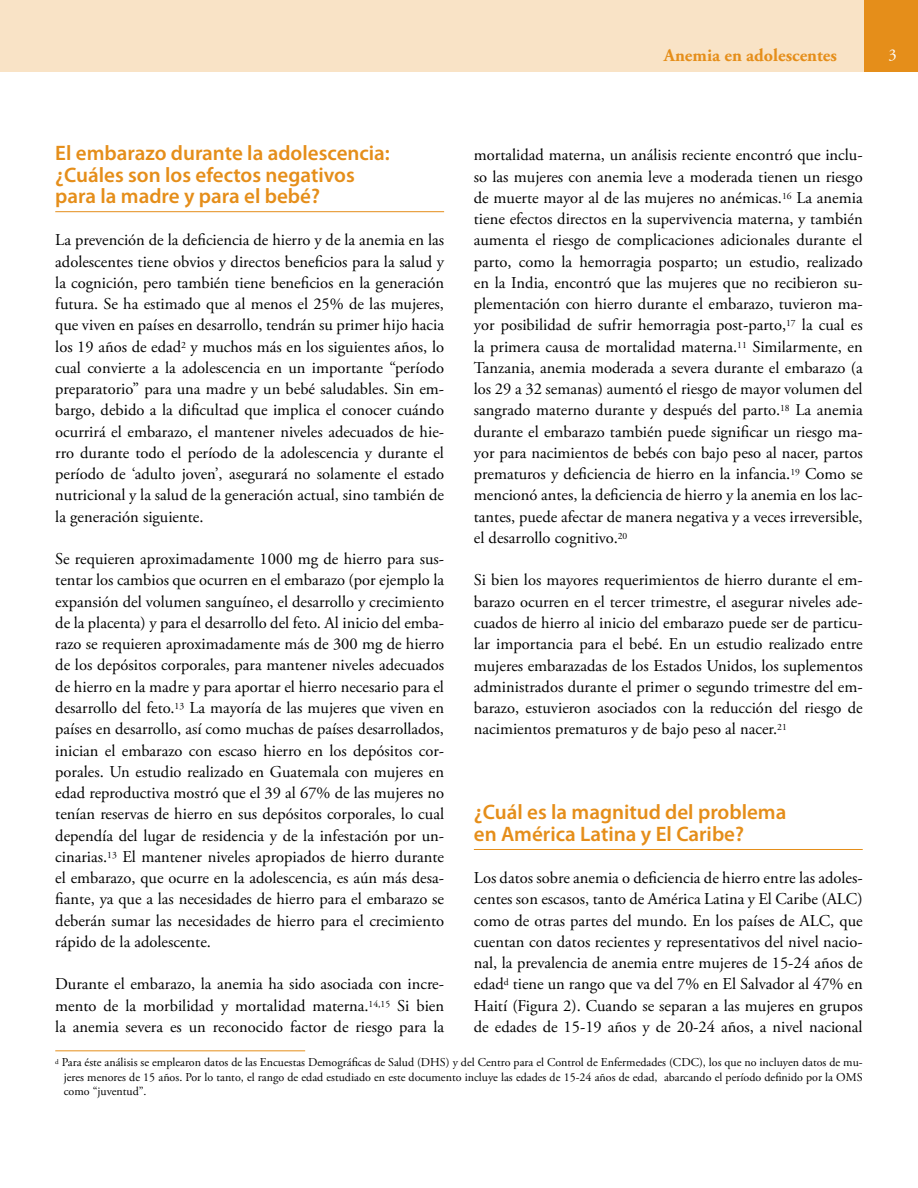
<style>
.page{position:relative;width:918px;height:1188px;background:#fff}
.page>*{position:absolute;margin:0;border:0;box-sizing:border-box;transform-origin:0 0}
.t1{font:600 21px/21.3px "Myriad Pro";color:#e58e1a}
.t2{font:700 18px "Adobe Garamond Pro";color:#e58e1a}
.t3{font:16.5px/21.3px "Adobe Garamond Pro";color:#000;text-align:justify}
.t4{font:16.5px "Adobe Garamond Pro";color:#fff}
.t5{font:12px/14.4px "Adobe Garamond Pro";color:#000;text-align:justify}
</style>
<div class="page">
<div style="left:0;top:0;width:918px;height:71px;background:#e58e1a"></div>
<div style="left:0;top:0;width:864px;height:71px;background:#f9e3c6"></div>
<hr style="left:55px;top:211px;width:389px;height:1px;background:#e58e1a">
<hr style="left:474px;top:849px;width:389px;height:1px;background:#e58e1a">
<hr style="left:55px;top:1050px;width:250px;height:1px;background:#e58e1a">
<p class="t2" style="left:664px;top:45px;width:175px">Anemia en adolescentes</p>
<p class="t4" style="left:888px;top:45px;width:10px">3</p>
<p class="t1" style="left:55px;top:142px;width:336px">El embarazo durante la adolescencia: ¿Cuáles son los efectos negativos para la madre y para el bebé?</p>
<p class="t3" style="left:55px;top:230px;width:390px">La prevención de la deficiencia de hierro y de la anemia en las adolescentes tiene obvios y directos beneficios para la salud y la cognición, pero también tiene beneficios en la generación futura. Se ha estimado que al menos el 25% de las mujeres, que viven en países en desarrollo, tendrán su primer hijo hacia los 19 años de edad<sup>2</sup> y muchos más en los siguientes años, lo cual convierte a la adolescencia en un importante “período preparatorio” para una madre y un bebé saludables. Sin em&shy;bargo, debido a la dificultad que implica el conocer cuándo ocurrirá el embarazo, el mantener niveles adecuados de hie&shy;rro durante todo el período de la adolescencia y durante el período de ‘adulto joven’, asegurará no solamente el estado nutricional y la salud de la generación actual, sino también de la generación siguiente.</p>
<p class="t3" style="left:55px;top:549px;width:390px">Se requieren aproximadamente 1000 mg de hierro para sus&shy;tentar los cambios que ocurren en el embarazo (por ejemplo la expansión del volumen sanguíneo, el desarrollo y crecimiento de la placenta) y para el desarrollo del feto. Al inicio del emba&shy;razo se requieren aproximadamente más de 300 mg de hierro de los depósitos corporales, para mantener niveles adecuados de hierro en la madre y para aportar el hierro necesario para el desarrollo del feto.<sup>13</sup> La mayoría de las mujeres que viven en países en desarrollo, así como muchas de países desarrollados, inician el embarazo con escaso hierro en los depósitos cor&shy;porales. Un estudio realizado en Guatemala con mujeres en edad reproductiva mostró que el 39 al 67% de las mujeres no tenían reservas de hierro en sus depósitos corporales, lo cual dependía del lugar de residencia y de la infestación por un&shy;cinarias.<sup>13</sup> El mantener niveles apropiados de hierro durante el embarazo, que ocurre en la adolescencia, es aún más desa&shy;fiante, ya que a las necesidades de hierro para el embarazo se deberán sumar las necesidades de hierro para el crecimiento rápido de la adolescente.</p>
<p class="t3" style="left:55px;top:974px;width:390px">Durante el embarazo, la anemia ha sido asociada con incre&shy;mento de la morbilidad y mortalidad materna.<sup>14,15</sup> Si bien la anemia severa es un reconocido factor de riesgo para la</p>
<p class="t3" style="left:474px;top:145px;width:390px">mortalidad materna, un análisis reciente encontró que inclu&shy;so las mujeres con anemia leve a moderada tienen un riesgo de muerte mayor al de las mujeres no anémicas.<sup>16</sup> La anemia tiene efectos directos en la supervivencia materna, y también aumenta el riesgo de complicaciones adicionales durante el parto, como la hemorragia posparto; un estudio, realizado en la India, encontró que las mujeres que no recibieron su&shy;plementación con hierro durante el embarazo, tuvieron ma&shy;yor posibilidad de sufrir hemorragia post-parto,<sup>17</sup> la cual es la primera causa de mortalidad materna.<sup>11</sup> Similarmente, en Tanzania, anemia moderada a severa durante el embarazo (a los 29 a 32 semanas) aumentó el riesgo de mayor volumen del sangrado materno durante y después del parto.<sup>18</sup> La anemia durante el embarazo también puede significar un riesgo ma&shy;yor para nacimientos de bebés con bajo peso al nacer, partos prematuros y deficiencia de hierro en la infancia.<sup>19</sup> Como se mencionó antes, la deficiencia de hierro y la anemia en los lac&shy;tantes, puede afectar de manera negativa y a veces irreversible, el desarrollo cognitivo.<sup>20</sup></p>
<p class="t3" style="left:474px;top:570px;width:390px">Si bien los mayores requerimientos de hierro durante el em&shy;barazo ocurren en el tercer trimestre, el asegurar niveles ade&shy;cuados de hierro al inicio del embarazo puede ser de particu&shy;lar importancia para el bebé. En un estudio realizado entre mujeres embarazadas de los Estados Unidos, los suplementos administrados durante el primer o segundo trimestre del em&shy;barazo, estuvieron asociados con la reducción del riesgo de nacimientos prematuros y de bajo peso al nacer.<sup>21</sup></p>
<p class="t1" style="left:474px;top:801px;width:314px">¿Cuál es la magnitud del problema en América Latina y El Caribe?</p>
<p class="t3" style="left:474px;top:868px;width:390px">Los datos sobre anemia o deficiencia de hierro entre las adoles&shy;centes son escasos, tanto de América Latina y El Caribe (ALC) como de otras partes del mundo. En los países de ALC, que cuentan con datos recientes y representativos del nivel nacio&shy;nal, la prevalencia de anemia entre mujeres de 15-24 años de edad<sup>d</sup> tiene un rango que va del 7% en El Salvador al 47% en Haití (Figura 2). Cuando se separan a las mujeres en grupos de edades de 15-19 años y de 20-24 años, a nivel nacional</p>
<p class="t5" style="left:64px;top:1056px;width:800px;text-indent:-9px"><sup>d</sup> Para éste análisis se emplearon datos de las Encuestas Demográficas de Salud (DHS) y del Centro para el Control de Enfermedades (CDC), los que no incluyen datos de mu&shy;jeres menores de 15 años. Por lo tanto, el rango de edad estudiado en este documento incluye las edades de 15-24 años de edad, abarcando el período definido por la OMS como “juventud”.</p>
</div>
